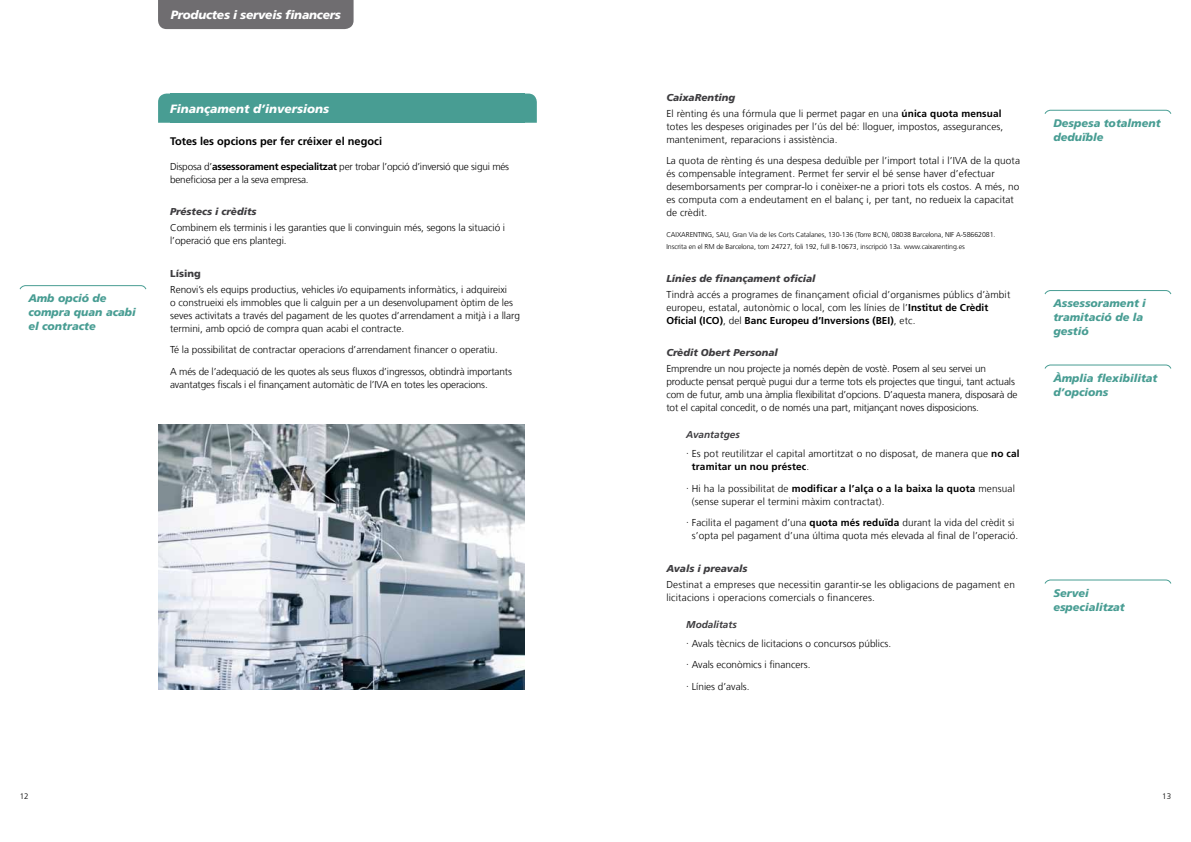
<style>
.page{position:relative;width:1191px;height:842px;background:#fff}
.page>*{position:absolute;margin:0;border:0;box-sizing:border-box;transform-origin:0 0}
.t1{font:italic 900 12px "La Caixa Frutiger";letter-spacing:-.02em;color:#fff}
.t2{font:italic 900 12px "La Caixa Frutiger";color:#fff}
.t3{font:italic 900 11px/14px "La Caixa Frutiger";color:#489d93}
.t4{font:700 11px "La Caixa Frutiger";color:#000}
.t5{font:300 10px/13px "La Caixa Frutiger";color:#000}
.t6{font:300 10px/13px "La Caixa Frutiger";letter-spacing:.02em;color:#000}
.t7{font:300 10px/13px "La Caixa Frutiger";letter-spacing:-.02em;color:#000}
.t8{font:700 10px/21.5px "La Caixa Frutiger";letter-spacing:.015em;color:#000}
.t9{font:italic 900 10px "La Caixa Frutiger";color:#3e3d40}
.t10{font:italic 700 10px "La Caixa Frutiger";color:#3e3d40}
.t11{font:900 10px "La Caixa Frutiger";color:#3e3d40}
.t12{font:300 8px "La Caixa Frutiger";color:#000}
.t13{font:300 7px/12px "La Caixa Frutiger";letter-spacing:-.01em;color:#000}
.s1{font-weight:700}
.s2{font-weight:900;font-style:italic;color:#3e3d40}
.s3{font-weight:700;font-style:italic;color:#3e3d40}
.s4{font-weight:300}
</style>
<div class="page">
<div style="left:158px;top:0;width:195px;height:29px;background:#6f6d70"></div>
<svg style="left:158px;top:94px;width:379px;height:29px"></svg>
<div style="left:170px;top:94px;width:354px;height:29px;background:#489d93"></div>
<svg style="left:19px;top:285px;width:128px;height:5px"></svg>
<svg style="left:1044px;top:110px;width:127px;height:4px"></svg>
<svg style="left:1044px;top:579px;width:127px;height:5px"></svg>
<svg style="left:1044px;top:290px;width:127px;height:5px"></svg>
<svg style="left:1044px;top:364px;width:127px;height:5px"></svg>
<img style="left:158px;top:425px;width:366px;height:265px">
<p class="t3" style="left:28px;top:291px;width:109px">Amb opció de compra quan acabi el contracte</p>
<p class="t1" style="left:171px;top:8px;width:171px">Productes i serveis financers</p>
<p class="t2" style="left:170px;top:101px;width:160px">Finançament d’inversions</p>
<p class="t4" style="left:170px;top:135px;width:213px">Totes les opcions per fer créixer el negoci</p>
<p class="t7" style="left:170px;top:160px;width:340px">Disposa d’<span class="s1">assessorament especialitzat</span> per trobar l’opció d’inversió que sigui més beneficiosa per a la seva empresa.</p>
<p class="t9" style="left:170px;top:206px;width:88px">Préstecs i crèdits</p>
<p class="t5" style="left:170px;top:221px;width:336px">Combinem els terminis i les garanties que li convinguin més, segons la situació i l’operació que ens plantegi.</p>
<p class="t11" style="left:170px;top:267px;width:32px">Lísing</p>
<p class="t5" style="left:170px;top:283px;width:351px">Renovi’s els equips productius, vehicles i/o equipaments informàtics, i adquireixi<br>o construeixi els immobles que li calguin per a un desenvolupament òptim de les seves activitats a través del pagament de les quotes d’arrendament a mitjà i a llarg termini, amb opció de compra quan acabi el contracte.</p>
<p class="t5" style="left:170px;top:339px;width:343px;line-height:21.5px">Té la possibilitat de contractar operacions d’arrendament financer o operatiu.<br>A més de l’adequació de les quotes als seus fluxos d’ingressos, obtindrà importants</p>
<p class="t5" style="left:170px;top:378px;width:319px">avantatges fiscals i el finançament automàtic de l’IVA en totes les operacions.</p>
<p class="t5" style="left:666px;top:90px;width:337px;line-height:15.8px"><span class="s2">CaixaRenting<br></span>El rènting és una fórmula que li permet pagar en una <span class="s1">única quota mensual</span></p>
<p class="t5" style="left:666px;top:120px;width:338px">totes les despeses originades per l’ús del bé: lloguer, impostos, assegurances, manteniment, reparacions i assistència.</p>
<p class="t5" style="left:666px;top:154px;width:355px">La quota de rènting és una despesa deduïble per l’import total i l’IVA de la quota és compensable íntegrament. Permet fer servir el bé sense haver d’efectuar desemborsaments per comprar-lo i conèixer-ne a priori tots els costos. A més, no es computa com a endeutament en el balanç i, per tant, no redueix la capacitat de crèdit.</p>
<p class="t13" style="left:666px;top:229px;width:331px">CAIXARENTING, SAU, Gran Via de les Corts Catalanes, 130-136 (Torre BCN), 08038 Barcelona, NIF A-58662081.<br>Inscrita en el RM de Barcelona, tom 24727, foli 192, full B-10673, inscripció 13a. www.caixarenting.es</p>
<p class="t9" style="left:666px;top:272px;width:151px">Línies de finançament oficial</p>
<p class="t5" style="left:666px;top:288px;width:345px">Tindrà accés a programes de finançament oficial d’organismes públics d’àmbit europeu, estatal, autonòmic o local, com les línies de l’<span class="s1">Institut de Crèdit<br>Oficial (ICO)</span>, del <span class="s1">Banc Europeu d’Inversions (BEI)</span>, etc.</p>
<p class="t9" style="left:666px;top:347px;width:113px">Crèdit Obert Personal</p>
<p class="t5" style="left:666px;top:362px;width:353px">Emprendre un nou projecte ja només depèn de vostè. Posem al seu servei un producte pensat perquè pugui dur a terme tots els projectes que tingui, tant actuals com de futur, amb una àmplia flexibilitat d’opcions. D’aquesta manera, disposarà de tot el capital concedit, o de només una part, mitjançant noves disposicions.</p>
<p class="t5" style="left:686px;top:426px;width:335px;line-height:18.7px"><span class="s3">Avantatges<br></span>· Es pot reutilitzar el capital amortitzat o no disposat, de manera que <span class="s1">no cal</span></p>
<p class="t8" style="left:686px;top:456px;width:330px;text-indent:6px">tramitar un nou préstec<span class="s4">.<br>· Hi ha la possibilitat de</span> modificar a l’alça o a la baixa la quota <span class="s4">mensual</span></p>
<p class="t5" style="left:686px;top:490px;width:329px;line-height:21.5px;text-indent:6px">(sense superar el termini màxim contractat).<br>· Facilita el pagament d’una <span class="s1">quota més reduïda</span> durant la vida del crèdit si</p>
<p class="t5" style="left:692px;top:529px;width:328px">s’opta pel pagament d’una última quota més elevada al final de l’operació.</p>
<p class="t9" style="left:666px;top:562px;width:83px">Avals i preavals</p>
<p class="t6" style="left:666px;top:578px;width:350px">Destinat a empreses que necessitin garantir-se les obligacions de pagament en licitacions i operacions comercials o financeres.</p>
<p class="t10" style="left:686px;top:619px;width:52px">Modalitats</p>
<p class="t5" style="left:686px;top:632px;width:206px;line-height:21.5px">· Avals tècnics de licitacions o concursos públics. · Avals econòmics i financers.<br>· Línies d’avals.</p>
<p class="t3" style="left:1053px;top:116px;width:109px">Despesa totalment deduïble</p>
<p class="t3" style="left:1053px;top:296px;width:94px">Assessorament i tramitació de la gestió</p>
<p class="t3" style="left:1053px;top:371px;width:106px">Àmplia flexibilitat d’opcions</p>
<p class="t3" style="left:1053px;top:586px;width:73px">Servei especialitzat</p>
<p class="t12" style="left:20px;top:792px;width:10px">12</p>
<p class="t12" style="left:1162px;top:792px;width:10px">13</p>
</div>
